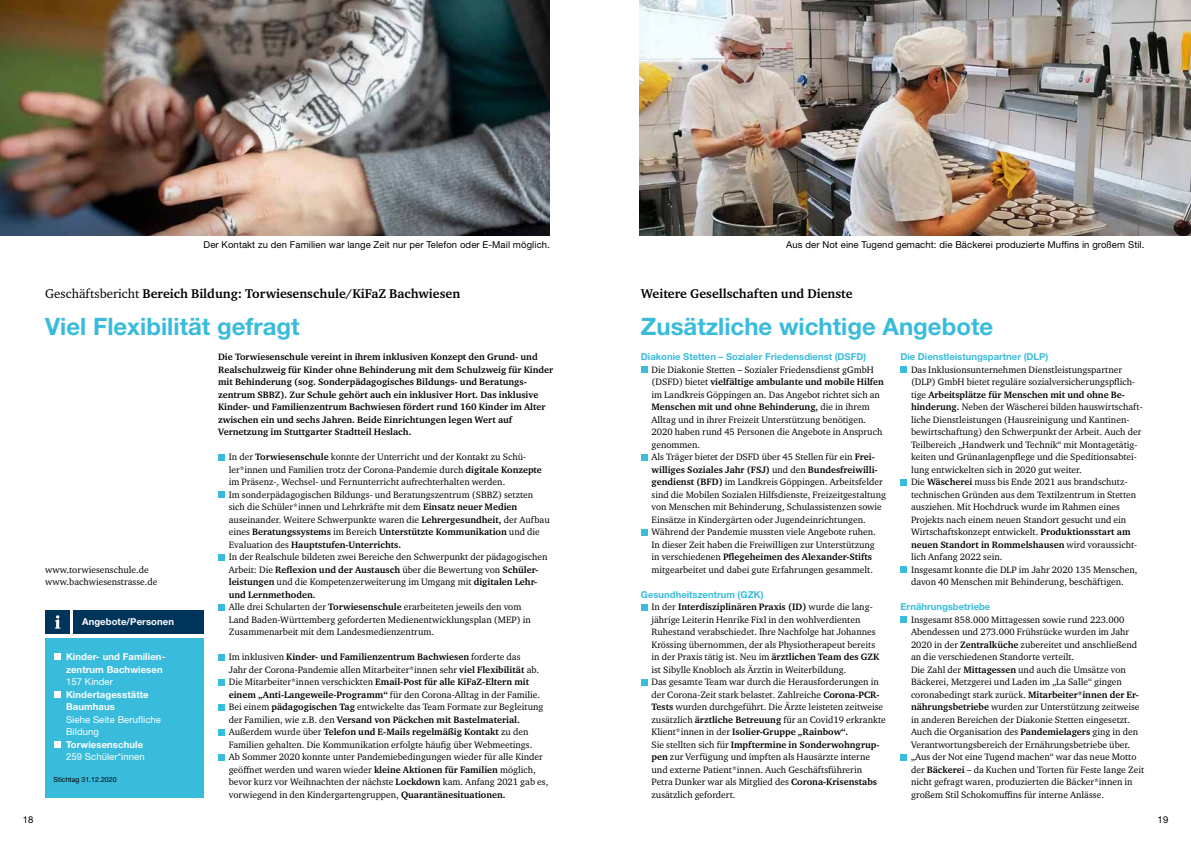
<style>
.page{position:relative;width:1191px;height:842px;background:#fff}
.page>*{position:absolute;margin:0;border:0;box-sizing:border-box;transform-origin:0 0}
.t1{font:700 24px "Helvetica Neue LT Std";color:#39bcdc}
.t2{font:700 13px "Charter ITC Std";color:#000}
.t3{font:9.5px/12.5px "Charter ITC Std";color:#000}
.t4{font:700 9.5px/12.5px "Charter ITC Std";color:#000}
.t5{font:9.5px "Helvetica Neue LT Std";letter-spacing:.01em;color:#000}
.t6{font:700 9.5px "Helvetica Neue LT Std";color:#39bcdc}
.t7{font:700 9.5px/12.5px "Helvetica Neue LT Std";letter-spacing:.01em;color:#fff}
.t8{font:9.5px/12.5px "Helvetica Neue LT Std";letter-spacing:.01em;color:#fff}
.t9{font:7px "Helvetica Neue LT Std";color:#000}
.s1{font-weight:400}
.s2{font-weight:700}
</style>
<div class="page">
<div style="left:45px;top:638px;width:159px;height:160px;background:#39bcdc"></div>
<div style="left:54px;top:653px;width:6px;height:7px;background:#fff"></div>
<div style="left:54px;top:691px;width:6px;height:7px;background:#fff"></div>
<div style="left:54px;top:741px;width:6px;height:7px;background:#fff"></div>
<div style="left:45px;top:610px;width:25px;height:24px;background:#00355b"></div>
<svg style="left:55px;top:615px;width:5px;height:14px"></svg>
<div style="left:74px;top:610px;width:130px;height:24px;background:#00355b"></div>
<img style="left:0;top:0;width:550px;height:235px">
<svg style="left:218px;top:454px;width:6px;height:6px"></svg>
<div style="left:218px;top:491px;width:6px;height:7px;background:#39bcdc"></div>
<svg style="left:218px;top:554px;width:6px;height:6px"></svg>
<svg style="left:218px;top:604px;width:6px;height:6px"></svg>
<svg style="left:218px;top:654px;width:6px;height:6px"></svg>
<svg style="left:218px;top:679px;width:6px;height:6px"></svg>
<svg style="left:218px;top:704px;width:6px;height:6px"></svg>
<svg style="left:218px;top:729px;width:6px;height:6px"></svg>
<svg style="left:218px;top:754px;width:6px;height:6px"></svg>
<div style="left:641px;top:366px;width:6px;height:7px;background:#39bcdc"></div>
<svg style="left:641px;top:454px;width:6px;height:6px"></svg>
<svg style="left:641px;top:529px;width:6px;height:6px"></svg>
<svg style="left:641px;top:604px;width:6px;height:6px"></svg>
<svg style="left:641px;top:679px;width:6px;height:6px"></svg>
<img style="left:639px;top:0;width:552px;height:235px">
<div style="left:900px;top:366px;width:6px;height:7px;background:#39bcdc"></div>
<svg style="left:900px;top:479px;width:6px;height:6px"></svg>
<div style="left:900px;top:566px;width:6px;height:7px;background:#39bcdc"></div>
<div style="left:900px;top:616px;width:6px;height:7px;background:#39bcdc"></div>
<svg style="left:900px;top:754px;width:6px;height:6px"></svg>
<p class="t5" style="left:204px;top:239px;width:348px">Der Kontakt zu den Familien war lange Zeit nur per Telefon oder E-Mail möglich.</p>
<h2 class="t2" style="left:45px;top:285px;width:416px"><span class="s1">Geschäftsbericht</span> Bereich Bildung: Torwiesenschule/KiFaZ Bachwiesen</h2>
<h1 class="t1" style="left:45px;top:312px;width:256px">Viel Flexibilität gefragt</h1>
<p class="t3" style="left:45px;top:563px;width:114px">www.torwiesenschule.de www.bachwiesenstrasse.de</p>
<p class="t7" style="left:82px;top:615px;width:93px">Angebote/Personen</p>
<p class="t7" style="left:66px;top:650px;width:101px">Kinder- und Familien&shy;zentrum Bachwiesen</p>
<p class="t8" style="left:66px;top:675px;width:48px">157 Kinder</p>
<p class="t7" style="left:66px;top:688px;width:84px">Kindertagesstätte<br>Baumhaus</p>
<p class="t8" style="left:66px;top:713px;width:96px">Siehe Seite Berufliche<br>Bildung</p>
<p class="t7" style="left:66px;top:738px;width:79px">Torwiesenschule</p>
<p class="t8" style="left:66px;top:750px;width:80px">259 Schüler*innen</p>
<p class="t9" style="left:54px;top:775px;width:64px">Stichtag 31.12.2020</p>
<p class="t4" style="left:218px;top:351px;width:336px">Die Torwiesenschule vereint in ihrem inklusiven Konzept den Grund- und Realschulzweig für Kinder ohne Behinderung mit dem Schulzweig für Kinder mit Behinderung (sog. Sonderpädagogisches Bildungs- und Beratungs&shy;zentrum SBBZ). Zur Schule gehört auch ein inklusiver Hort. Das inklusive Kinder- und Familienzentrum Bachwiesen fördert rund 160 Kinder im Alter zwischen ein und sechs Jahren. Beide Einrichtungen legen Wert auf Vernetzung im Stuttgarter Stadtteil Heslach.</p>
<p class="t3" style="left:229px;top:451px;width:322px">In der <span class="s2">Torwiesenschule</span> konnte der Unterricht und der Kontakt zu Schü&shy;ler*innen und Familien trotz der Corona-Pandemie durch <span class="s2">digitale Konzepte </span>im Präsenz-, Wechsel- und Fernunterricht aufrechterhalten werden.<br>Im sonderpädagogischen Bildungs- und Beratungszentrum (SBBZ) setzten sich die Schüler*innen und Lehrkräfte mit dem <span class="s2">Einsatz neuer Medien </span>auseinander. Weitere Schwerpunkte waren die <span class="s2">Lehrergesundheit,</span> der Aufbau eines <span class="s2">Beratungssystems</span> im Bereich <span class="s2">Unterstützte Kommunikation</span> und die Evaluation des <span class="s2">Hauptstufen-Unterrichts.<br></span>In der Realschule bildeten zwei Bereiche den Schwerpunkt der pädagogischen Arbeit: Die <span class="s2">Reflexion und der Austausch</span> über die Bewertung von <span class="s2">Schüler&shy;leistungen</span> und die Kompetenzerweiterung im Umgang mit <span class="s2">digitalen Lehr&shy;und Lernmethoden.<br></span>Alle drei Schularten der <span class="s2">Torwiesenschule</span> erarbeiteten jeweils den vom<br>Land Baden-Württemberg geforderten Medienentwicklungsplan (MEP) in Zusammenarbeit mit dem Landesmedienzentrum.</p>
<p class="t3" style="left:229px;top:651px;width:321px">Im inklusiven <span class="s2">Kinder- und Familienzentrum Bachwiesen</span> forderte das<br>Jahr der Corona-Pandemie allen Mitarbeiter*innen sehr <span class="s2">viel Flexibilität</span> ab.<br>Die Mitarbeiter*innen verschickten <span class="s2">Email-Post für alle KiFaZ-Eltern mit einem „Anti-Langeweile-Programm“</span> für den Corona-Alltag in der Familie.<br>Bei einem <span class="s2">pädagogischen Tag</span> entwickelte das Team Formate zur Begleitung der Familien, wie z.B. den <span class="s2">Versand von Päckchen mit Bastelmaterial.<br></span>Außerdem wurde über <span class="s2">Telefon und E-Mails regelmäßig Kontakt</span> zu den Familien gehalten. Die Kommunikation erfolgte häufig über Webmeetings.<br>Ab Sommer 2020 konnte unter Pandemiebedingungen wieder für alle Kinder geöffnet werden und waren wieder <span class="s2">kleine Aktionen für Familien</span> möglich, bevor kurz vor Weihnachten der nächste <span class="s2">Lockdown</span> kam. Anfang 2021 gab es, vorwiegend in den Kindergartengruppen, <span class="s2">Quarantänesituationen.</span></p>
<p class="t5" style="left:786px;top:239px;width:360px">Aus der Not eine Tugend gemacht: die Bäckerei produzierte Muffins in großem Stil.</p>
<h2 class="t2" style="left:641px;top:285px;width:213px">Weitere Gesellschaften und Dienste</h2>
<h1 class="t1" style="left:641px;top:312px;width:354px">Zusätzliche wichtige Angebote</h1>
<p class="t6" style="left:641px;top:351px;width:227px">Diakonie Stetten – Sozialer Friedensdienst (DSFD)</p>
<p class="t3" style="left:651px;top:363px;width:236px">Die Diakonie Stetten – Sozialer Friedensdienst gGmbH (DSFD) bietet <span class="s2">vielfältige ambulante und mobile Hilfen </span>im Landkreis Göppingen an. Das Angebot richtet sich an <span class="s2">Menschen mit und ohne Behinderung,</span> die in ihrem Alltag und in ihrer Freizeit Unterstützung benötigen.<br>2020 haben rund 45 Personen die Angebote in Anspruch genommen.<br>Als Träger bietet der DSFD über 45 Stellen für ein <span class="s2">Frei&shy;williges Soziales Jahr (FSJ)</span> und den <span class="s2">Bundesfreiwilli&shy;gendienst (BFD)</span> im Landkreis Göppingen. Arbeitsfelder sind die Mobilen Sozialen Hilfsdienste, Freizeitgestaltung von Menschen mit Behinderung, Schulassistenzen sowie Einsätze in Kindergärten oder Jugendeinrichtungen.<br>Während der Pandemie mussten viele Angebote ruhen.<br>In dieser Zeit haben die Freiwilligen zur Unterstützung<br>in verschiedenen <span class="s2">Pflegeheimen des Alexander-Stifts </span>mitgearbeitet und dabei gute Erfahrungen gesammelt.</p>
<p class="t6" style="left:641px;top:588px;width:124px">Gesundheitszentrum (GZK)</p>
<p class="t3" style="left:651px;top:601px;width:236px">In der <span class="s2">Interdisziplinären Praxis (ID)</span> wurde die lang&shy;jährige Leiterin Henrike Fixl in den wohlverdienten Ruhestand verabschiedet. Ihre Nachfolge hat Johannes Krössing übernommen, der als Physiotherapeut bereits<br>in der Praxis tätig ist. Neu im <span class="s2">ärztlichen Team des GZK </span>ist Sibylle Knobloch als Ärztin in Weiterbildung.<br>Das gesamte Team war durch die Herausforderungen in der Corona-Zeit stark belastet. Zahlreiche <span class="s2">Corona-PCR-Tests</span> wurden durchgeführt. Die Ärzte leisteten zeitweise zusätzlich <span class="s2">ärztliche Betreuung</span> für an Covid19 erkrankte Klient*innen in der <span class="s2">Isolier-Gruppe „Rainbow“.<br></span>Sie stellten sich für <span class="s2">Impftermine in Sonderwohngrup&shy;pen</span> zur Verfügung und impften als Hausärzte interne und externe Patient*innen. Auch Geschäftsführerin Petra Dunker war als Mitglied des <span class="s2">Corona-Krisenstabs </span>zusätzlich gefordert.</p>
<p class="t6" style="left:900px;top:351px;width:149px">Die Dienstleistungspartner (DLP)</p>
<p class="t3" style="left:911px;top:363px;width:233px">Das Inklusionsunternehmen Dienstleistungspartner (DLP) GmbH bietet reguläre sozialversicherungspflich&shy;tige <span class="s2">Arbeitsplätze für Menschen mit und ohne Be&shy;hinderung.</span> Neben der Wäscherei bilden hauswirtschaft&shy;liche Dienstleistungen (Hausreinigung und Kantinen&shy;bewirtschaftung) den Schwerpunkt der Arbeit. Auch der Teilbereich „Handwerk und Technik“ mit Montagetätig&shy;keiten und Grünanlagenpflege und die Speditionsabtei&shy;lung entwickelten sich in 2020 gut weiter.<br>Die <span class="s2">Wäscherei</span> muss bis Ende 2021 aus brandschutz&shy;technischen Gründen aus dem Textilzentrum in Stetten ausziehen. Mit Hochdruck wurde im Rahmen eines Projekts nach einem neuen Standort gesucht und ein Wirtschaftskonzept entwickelt. <span class="s2">Produktionsstart am neuen Standort in Rommelshausen</span> wird voraussicht&shy;lich Anfang 2022 sein.<br>Insgesamt konnte die DLP im Jahr 2020 135 Menschen, davon 40 Menschen mit Behinderung, beschäftigen.</p>
<p class="t6" style="left:900px;top:601px;width:92px">Ernährungsbetriebe</p>
<p class="t3" style="left:911px;top:613px;width:235px">Insgesamt 858.000 Mittagessen sowie rund 223.000<br>Abendessen und 273.000 Frühstücke wurden im Jahr 2020 in der <span class="s2">Zentralküche</span> zubereitet und anschließend an die verschiedenen Standorte verteilt.<br>Die Zahl der <span class="s2">Mittagessen</span> und auch die Umsätze von Bäckerei, Metzgerei und Laden im „La Salle“ gingen coronabedingt stark zurück. <span class="s2">Mitarbeiter*innen der Er&shy;nährungsbetriebe</span> wurden zur Unterstützung zeitweise in anderen Bereichen der Diakonie Stetten eingesetzt.<br>Auch die Organisation des <span class="s2">Pandemielagers</span> ging in den Verantwortungsbereich der Ernährungsbetriebe über. „Aus der Not eine Tugend machen“ war das neue Motto der <span class="s2">Bäckerei</span> – da Kuchen und Torten für Feste lange Zeit nicht gefragt waren, produzierten die Bäcker*innen in großem Stil Schokomuffins für interne Anlässe.</p>
<p class="t5" style="left:23px;top:814px;width:12px">18</p>
<p class="t5" style="left:1157px;top:814px;width:12px">19</p>
</div>
